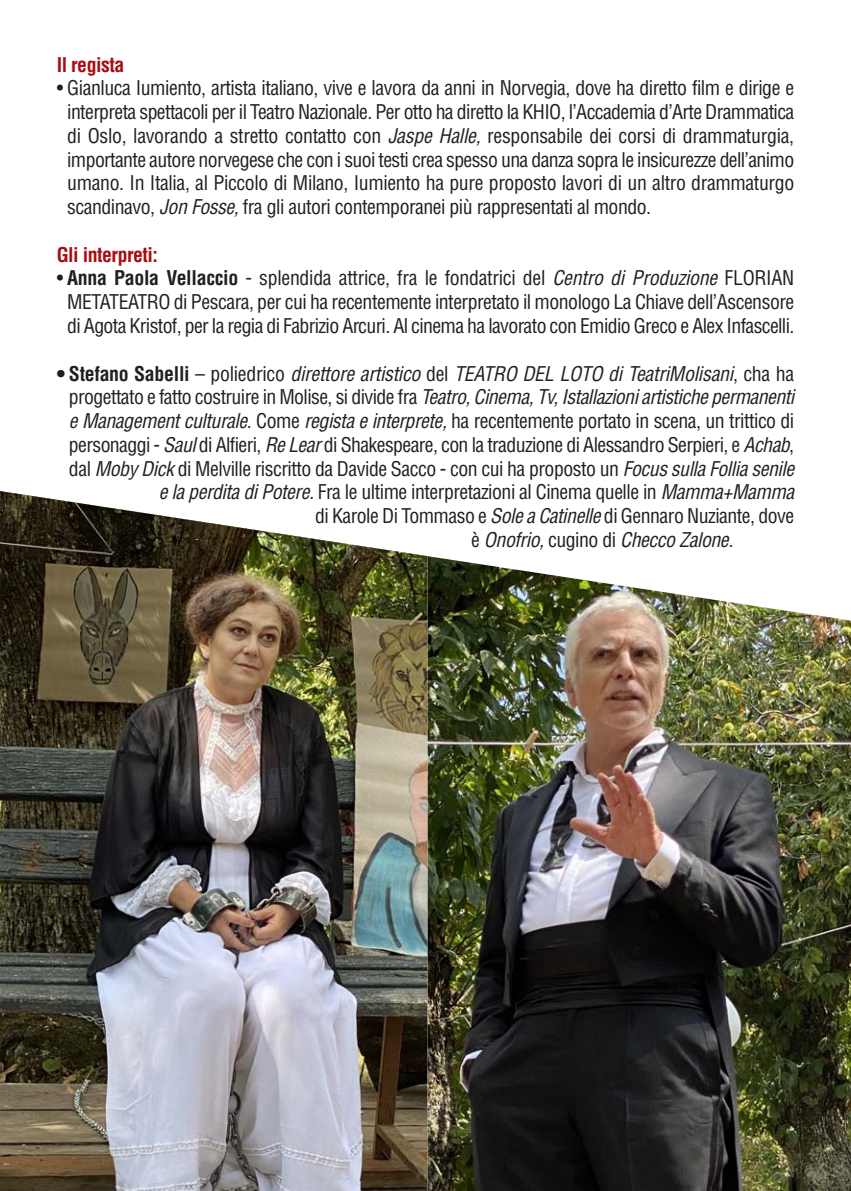
<style>
.page{position:relative;width:851px;height:1191px;background:#fff}
.page>*{position:absolute;margin:0;border:0;box-sizing:border-box;transform-origin:0 0}
.t1{font:condensed 19.8px/23.8px "Helvetica";letter-spacing:-.025em;color:#231f20;text-align:justify}
.t2{font:italic condensed 19.8px "Helvetica";color:#231f20}
.t3{font:700 condensed 19.8px "Helvetica";letter-spacing:-.025em;color:#a70e12}
.s1{font-style:italic}
.s2{font-weight:700}
.s3{font-weight:700;font-style:normal}
.s4{font-style:normal}
</style>
<div class="page">
<img style="left:427px;top:556px;width:423px;height:635px">
<img style="left:0;top:491px;width:427px;height:700px">
<p class="t3" style="left:57px;top:57px;width:69px">Il regista</p>
<p class="t1" style="left:67px;top:78px;width:728px;text-indent:-10px">• Gianluca Iumiento, artista italiano, vive e lavora da anni in Norvegia, dove ha diretto film e dirige e interpreta spettacoli per il Teatro Nazionale. Per otto ha diretto la KHIO, l’Accademia d’Arte Drammatica di Oslo, lavorando a stretto contatto con <span class="s1">Jaspe Halle,</span> responsabile dei corsi di drammaturgia, importante autore norvegese che con i suoi testi crea spesso una danza sopra le insicurezze dell’animo umano. In Italia, al Piccolo di Milano, Iumiento ha pure proposto lavori di un altro drammaturgo scandinavo, <span class="s1">Jon Fosse,</span>fra gli autori contemporanei più rappresentati al mondo.</p>
<p class="t3" style="left:57px;top:247px;width:103px">Gli interpreti:</p>
<p class="t1" style="left:57px;top:268px;width:739px;text-align:center">• <span class="s2">Anna Paola Vellaccio</span> - splendida attrice, fra le fondatrici del <span class="s1">Centro di Produzione</span> FLORIAN<br>METATEATRO di Pescara, per cui ha recentemente interpretato il monologo La Chiave dell’Ascensore di Agota Kristof, per la regia di Fabrizio Arcuri. Al cinema ha lavorato con Emidio Greco e Alex Infascelli.</p>
<p class="t2" style="left:57px;top:366px;width:739px"><span class="s3">• S t e f a n o S a b e l l i</span> <span class="s4">– p o l i e d r i c o</span> direttore artistico <span class="s4">d e l</span> TEATRO DEL LOTO di TeatriMolisani<span class="s4">, c h a h a</span></p>
<p class="t2" style="left:69px;top:389px;width:730px"><span class="s4">p r o g e tt a t o e f a tt o c o s t r u i r e i n M o l i s e , s i d i v i d e f r a</span> Teatro,Cinema,Tv,Istallazioniartistichepermanenti</p>
<p class="t1" style="left:69px;top:410px;width:726px"><span class="s1">e Managementculturale</span>. Come <span class="s1">regista e interprete,</span>ha recentemente portato in scena, un trittico di</p>
<p class="t1" style="left:69px;top:434px;width:726px">personaggi - <span class="s1">Saul</span>di Alfieri, <span class="s1">ReLear</span>di Shakespeare, con la traduzione di Alessandro Serpieri, e <span class="s1">Achab</span>,</p>
<p class="t1" style="left:69px;top:458px;width:730px">dal <span class="s1">Moby Dick</span> di Melville riscritto da Davide Sacco - con cui ha proposto un <span class="s1">Focus sulla Follia senile</span></p>
<p class="t1" style="left:159px;top:482px;width:640px"><span class="s1">e la perdita diPotere.</span>Fra le ultime interpretazioni al Cinema quelle in <span class="s1">Mamma+Mamma</span></p>
<p class="t1" style="left:315px;top:506px;width:480px">di Karole Di Tommaso e <span class="s1">Sole a Catinelle</span> di Gennaro Nuziante, dove</p>
<p class="t2" style="left:471px;top:532px;width:267px"><span class="s4">è</span> Onofrio, <span class="s4">c u g i n o d i</span> Checco Zalone.</p>
</div>
